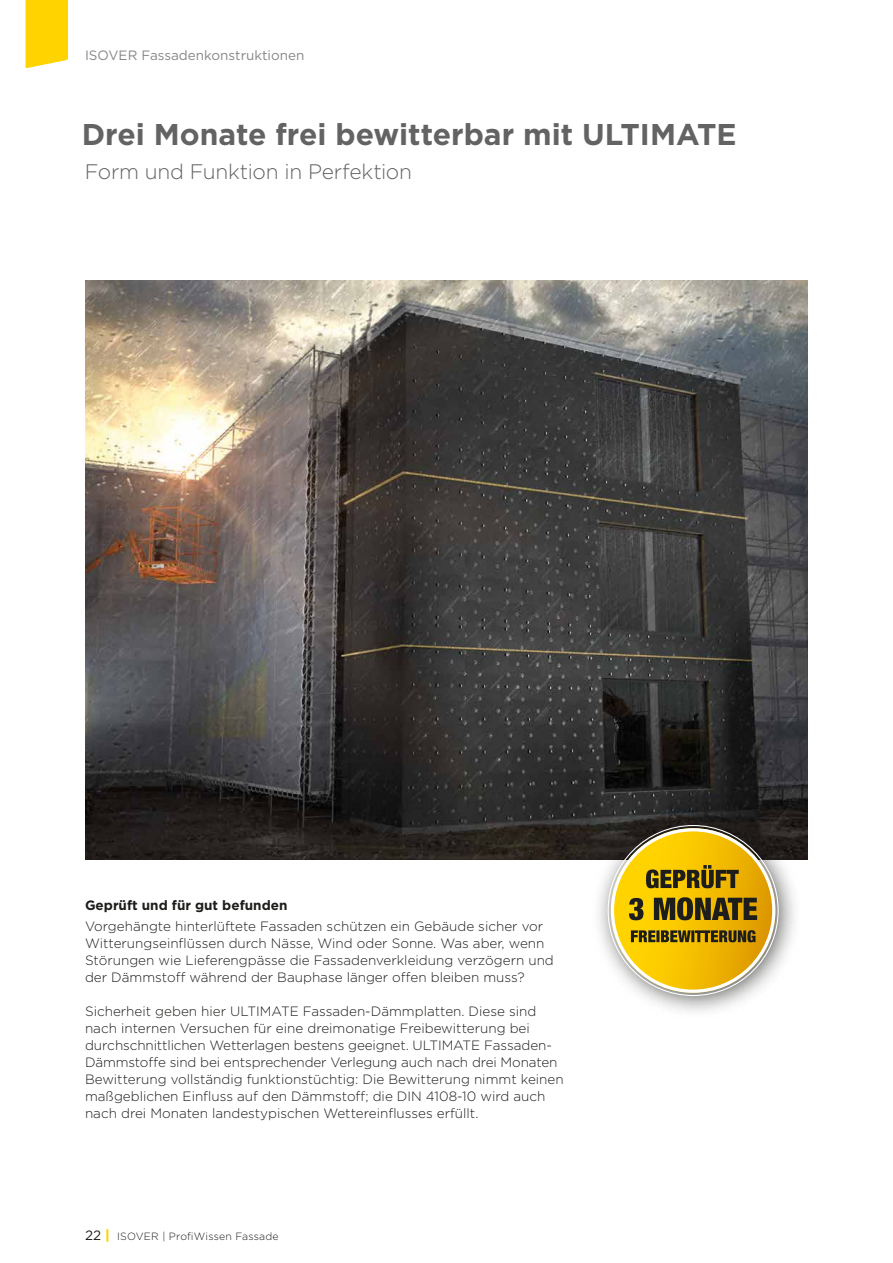
<style>
.page{position:relative;width:893px;height:1263px;background:#fff}
.page>*{position:absolute;margin:0;border:0;box-sizing:border-box;transform-origin:0 0}
.t1{font:700 30px "Gotham";color:#646363}
.t2{font:300 21px "Gotham";letter-spacing:-.015em;color:#646363}
.t3{font:300 13.5px/17px "Gotham";color:#1d1d1b}
.t4{font:13.5px "Gotham";color:#878787}
.t5{font:700 13.5px "Gotham";color:#1d1d1b}
.t6{font:300 10.5px "Gotham";letter-spacing:.02em;color:#1d1d1b}
.s1{font-weight:400;font-size:13.5px}
.s2{font-weight:900;font-size:13.5px;color:#ffd300}
</style>
<div class="page">
<div style="left:26px;top:0;width:42px;height:68px;background:#ffd300"></div>
<img style="left:85px;top:281px;width:723px;height:578px">
<div style="left:590px;top:807px;width:213px;height:213px;background:#1d1d1b;opacity:.75"></div>
<svg style="left:611px;top:828px;width:164px;height:165px"></svg>
<div style="left:611px;top:828px;width:164px;height:165px;border:3px solid #fff;border-radius:50%"></div>
<svg style="left:631px;top:930px;width:124px;height:12px"></svg>
<svg style="left:629px;top:897px;width:128px;height:23px"></svg>
<svg style="left:646px;top:865px;width:93px;height:23px"></svg>
<p class="t4" style="left:85px;top:46px;width:221px">ISOVER Fassadenkonstruktionen</p>
<h1 class="t1" style="left:82px;top:114px;width:656px">Drei Monate frei bewitterbar mit ULTIMATE</h1>
<h2 class="t2" style="left:85px;top:158px;width:329px">Form und Funktion in Perfektion</h2>
<p class="t5" style="left:85px;top:896px;width:204px">Geprüft und für gut befunden</p>
<p class="t3" style="left:85px;top:918px;width:470px">Vorgehängte hinterlüftete Fassaden schützen ein Gebäude sicher vor Witterungseinflüssen durch Nässe, Wind oder Sonne. Was aber, wenn Störungen wie Lieferengpässe die Fassadenverkleidung verzögern und der Dämmstoff während der Bauphase länger offen bleiben muss?</p>
<p class="t3" style="left:85px;top:1003px;width:480px">Sicherheit geben hier ULTIMATE Fassaden-Dämmplatten. Diese sind nach internen Versuchen für eine dreimonatige Freibewitterung bei durchschnittlichen Wetterlagen bestens geeignet. ULTIMATE Fassaden-Dämmstoffe sind bei entsprechender Verlegung auch nach drei Monaten Bewitterung vollständig funktionstüchtig: Die Bewitterung nimmt keinen maßgeblichen Einfluss auf den Dämmstoff; die DIN 4108-10 wird auch nach drei Monaten landestypischen Wettereinflusses erfüllt.</p>
<p class="t6" style="left:85px;top:1230px;width:195px"><span class="s1">22</span> <span class="s2">|</span> ISOVER | ProfiWissen Fassade</p>
</div>
